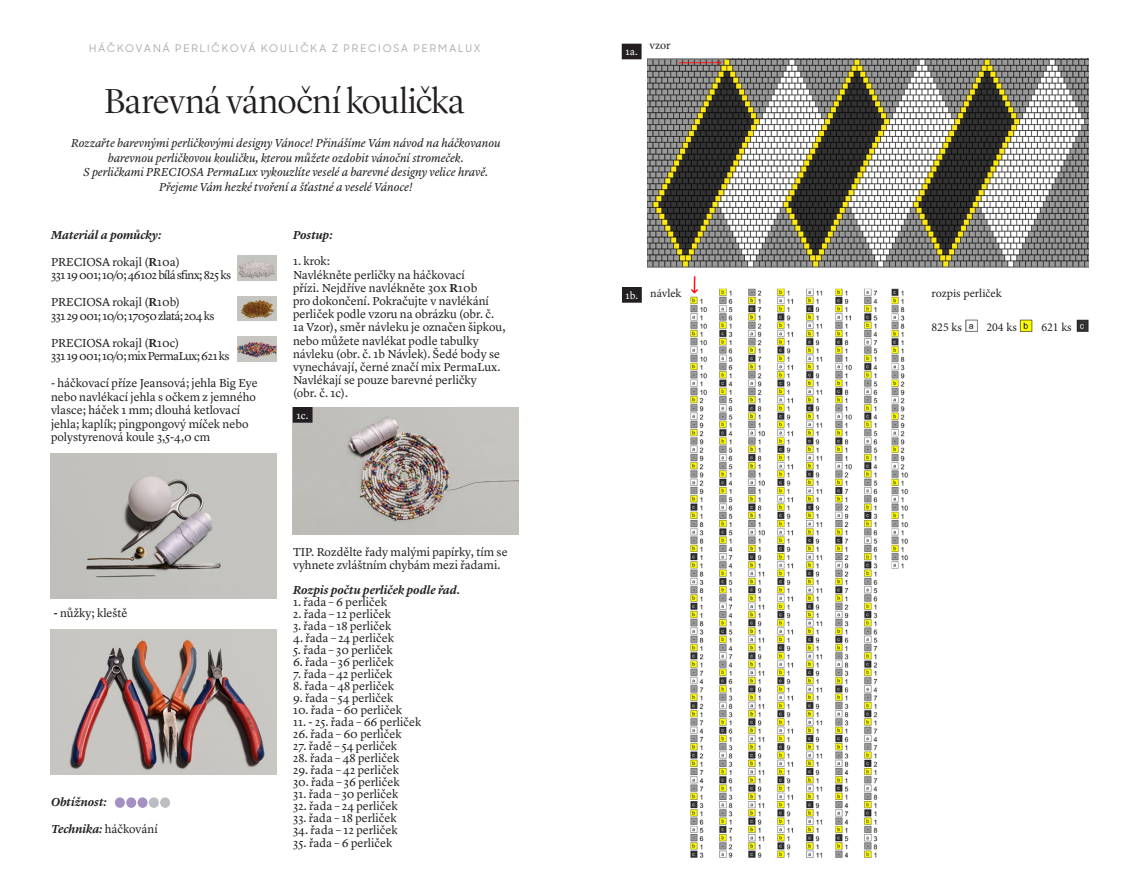
<style>
.page{position:relative;width:1140px;height:893px;background:#fff}
.page>*{position:absolute;margin:0;border:0;box-sizing:border-box;transform-origin:0 0}
.t1{font:300 36px "Lyon Display";letter-spacing:-.01em;color:#231f20}
.t2{font:12px/13.2px "Lyon Text";color:#231f20}
.t3{font:italic 12px/14.4px "Lyon Text";letter-spacing:-.005em;color:#231f20;text-align:center}
.t4{font:12px/13.5px "Lyon Text";letter-spacing:-.03em;color:#231f20}
.t5{font:italic 600 12px "Lyon Text";letter-spacing:-.005em;color:#231f20}
.t6{font:12px/13.5px "Lyon Text";letter-spacing:-.025em;color:#231f20}
.t7{font:12px "Minion Pro";color:#231f20}
.t8{font:500 10.5px "Sharp Sans Display No 1";letter-spacing:.17em;color:#a8abac}
.t9{font:10.5px "Lyon Text";color:#fff}
.s1{font-weight:600}
.s2{font-weight:600;font-style:italic}
.s3{font-weight:400;font-style:normal}
</style>
<div class="page">
<img style="left:238px;top:256px;width:38px;height:24px">
<img style="left:238px;top:296px;width:38px;height:25px">
<img style="left:238px;top:337px;width:38px;height:24px">
<img style="left:51px;top:453px;width:225px;height:145px">
<img style="left:293px;top:407px;width:225px;height:128px">
<img style="left:51px;top:630px;width:225px;height:144px">
<img style="left:647px;top:58px;width:442px;height:209px">
<img style="left:690px;top:276px;width:219px;height:582px">
<div style="left:115px;top:797px;width:10px;height:11px;background:#a590c4;border-radius:50%"></div>
<div style="left:126px;top:797px;width:10px;height:11px;background:#a590c4;border-radius:50%"></div>
<div style="left:137px;top:797px;width:11px;height:11px;background:#a590c4;border-radius:50%"></div>
<div style="left:160px;top:797px;width:10px;height:11px;background:#bcbdc0;border-radius:50%"></div>
<div style="left:149px;top:797px;width:10px;height:11px;background:#bcbdc0;border-radius:50%"></div>
<div style="left:622px;top:44px;width:19px;height:15px;background:#231f20"></div>
<div style="left:293px;top:408px;width:19px;height:14px;background:#231f20"></div>
<div style="left:293px;top:407px;width:19px;height:16px;border:1px solid #231f20"></div>
<div style="left:622px;top:288px;width:19px;height:14px;background:#231f20"></div>
<div style="left:622px;top:287px;width:19px;height:16px;border:1px solid #231f20"></div>
<img style="left:965px;top:319px;width:13px;height:13px">
<img style="left:1019px;top:319px;width:14px;height:13px">
<img style="left:1076px;top:319px;width:13px;height:13px">
<p class="t8" style="left:89px;top:40px;width:393px">HÁČKOVANÁ PERLIČKOVÁ KOULIČKA Z PRECIOSA PERMALUX</p>
<h1 class="t1" style="left:105px;top:75px;width:361px">Barevná vánoční koulička</h1>
<p class="t3" style="left:71px;top:135px;width:431px">Rozzařte barevnými perličkovými designy Vánoce! Přinášíme Vám návod na háčkovanou barevnou perličkovou kouličku, kterou můžete ozdobit vánoční stromeček.<br>S perličkami PRECIOSA PermaLux vykouzlíte veselé a barevné designy velice hravě.<br>Přejeme Vám hezké tvoření a šťastné a veselé Vánoce!</p>
<p class="t5" style="left:51px;top:226px;width:112px">Materiál a pomůcky:</p>
<p class="t4" style="left:51px;top:254px;width:182px">PRECIOSA rokajl (<span class="s1">R</span>10a)<br>331 19 001; 10/0; 46102 bílá sfinx; 825 ks</p>
<p class="t4" style="left:51px;top:295px;width:165px">PRECIOSA rokajl (<span class="s1">R</span>10b)<br>331 29 001; 10/0; 17050 zlatá; 204 ks</p>
<p class="t6" style="left:51px;top:335px;width:180px">PRECIOSA rokajl (<span class="s1">R</span>10c)<br>331 19 001; 10/0; mix PermaLux; 621 ks</p>
<p class="t2" style="left:51px;top:376px;width:208px">- háčkovací příze Jeansová; jehla Big Eye nebo navlékací jehla s očkem z jemného vlasce; háček 1 mm; dlouhá ketlovací jehla; kaplík; pingpongový míček nebo polystyrenová koule 3,5-4,0 cm</p>
<p class="t5" style="left:293px;top:226px;width:41px">Postup:</p>
<p class="t2" style="left:293px;top:254px;width:214px">1. krok:<br>Navlékněte perličky na háčkovací<br>přízi. Nejdříve navlékněte 30x <span class="s1">R</span>10b<br>pro dokončení. Pokračujte v navlékání perliček podle vzoru na obrázku (obr. č.<br>1a Vzor), směr návleku je označen šipkou, nebo můžete navlékat podle tabulky návleku (obr. č. 1b Návlek). Šedé body se vynechávají, černé značí mix PermaLux.<br>Navlékají se pouze barevné perličky<br>(obr. č. 1c).</p>
<p class="t9" style="left:297px;top:407px;width:13px">1c.</p>
<p class="t2" style="left:53px;top:605px;width:76px"><span class="s2">-</span> nůžky; kleště</p>
<p class="t5" style="left:51px;top:793px;width:57px">Obtížnost:</p>
<p class="t5" style="left:51px;top:820px;width:108px">Technika: <span class="s3">háčkování</span></p>
<p class="t2" style="left:293px;top:544px;width:216px">TIP. Rozdělte řady malými papírky, tím se vyhnete zvláštním chybám mezi řadami.</p>
<p class="t5" style="left:293px;top:581px;width:169px">Rozpis počtu perliček podle řad.</p>
<p class="t2" style="left:293px;top:595px;width:95px">1. řada – 6 perliček</p>
<p class="t2" style="left:293px;top:607px;width:99px">2. řada – 12 perliček</p>
<p class="t2" style="left:293px;top:619px;width:100px">3. řada – 18 perliček</p>
<p class="t2" style="left:293px;top:631px;width:102px">4. řada – 24 perliček</p>
<p class="t2" style="left:293px;top:643px;width:101px">5. řada – 30 perliček</p>
<p class="t2" style="left:293px;top:655px;width:102px">6. řada – 36 perliček</p>
<p class="t2" style="left:293px;top:667px;width:101px">7. řada – 42 perliček</p>
<p class="t2" style="left:293px;top:679px;width:102px">8. řada – 48 perliček</p>
<p class="t2" style="left:293px;top:691px;width:102px">9. řada – 54 perliček</p>
<p class="t2" style="left:293px;top:703px;width:110px">10. řada – 60 perliček</p>
<p class="t2" style="left:293px;top:715px;width:130px">11. - 25. řada – 66 perliček</p>
<p class="t2" style="left:293px;top:727px;width:110px">26. řada – 60 perliček</p>
<p class="t2" style="left:293px;top:739px;width:106px">27. řadě – 54 perliček</p>
<p class="t2" style="left:293px;top:751px;width:108px">28. řada – 48 perliček</p>
<p class="t2" style="left:293px;top:763px;width:107px">29. řada – 42 perliček</p>
<p class="t2" style="left:293px;top:775px;width:108px">30. řada – 36 perliček</p>
<p class="t2" style="left:293px;top:787px;width:107px">31. řada – 30 perliček</p>
<p class="t2" style="left:293px;top:799px;width:106px">32. řada – 24 perliček</p>
<p class="t2" style="left:293px;top:811px;width:105px">33. řada – 18 perliček</p>
<p class="t2" style="left:293px;top:823px;width:106px">34. řada – 12 perliček</p>
<p class="t2" style="left:293px;top:836px;width:101px">35. řada – 6 perliček</p>
<p class="t9" style="left:625px;top:44px;width:14px">1a.</p>
<p class="t7" style="left:649px;top:37px;width:23px">vzor</p>
<p class="t9" style="left:625px;top:287px;width:14px">1b.</p>
<p class="t7" style="left:650px;top:285px;width:33px">návlek</p>
<p class="t7" style="left:931px;top:285px;width:72px">rozpis perliček</p>
<p class="t7" style="left:931px;top:319px;width:32px">825 ks</p>
<p class="t7" style="left:986px;top:319px;width:32px">204 ks</p>
<p class="t7" style="left:1041px;top:319px;width:32px">621 ks</p>
</div>
